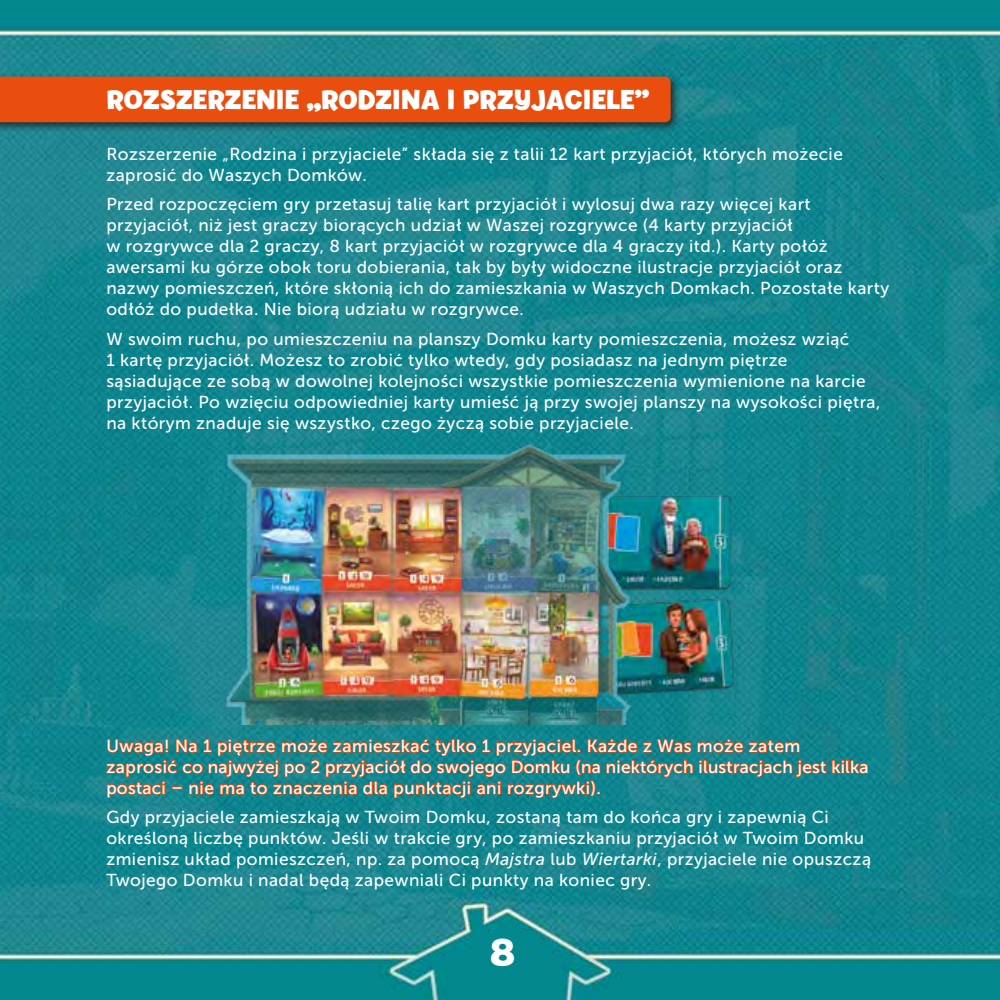
<style>
.page{position:relative;width:1000px;height:1000px;background:#fff}
.page>*{position:absolute;margin:0;border:0;box-sizing:border-box;transform-origin:0 0}
.t1{font:700 36px "Billy";color:#fff}
.t2{font:700 27px "Billy";color:#fff}
.t3{font:17.25px/21px "Museo Sans 500";letter-spacing:.025em;color:#fff}
.s1{font-style:italic}
</style>
<div class="page">
<img style="left:0;top:0;width:1000px;height:999px">
<div style="left:0;top:72px;width:680px;height:60px;background:#1d1d1b;opacity:.8"></div>
<div style="left:0;top:77px;width:670px;height:45px;background:#e94e0f"></div>
<hr style="left:995px;top:72px;width:4px;height:60px;background:#1a838e">
<svg style="left:999px;top:77px;width:1px;height:45px"></svg>
<svg style="left:105px;top:737px;width:763px;height:63px;background:#4d756a"></svg>
<img style="left:141px;top:439px;width:717px;height:284px">
<h2 class="t2" style="left:106px;top:82px;width:544px">ROZSZERZENIE „RODZINA I PRZYJACIELE”</h2>
<p class="t3" style="left:106px;top:143px;width:738px">Rozszerzenie „Rodzina i przyjaciele” składa się z talii 12 kart przyjaciół, których możecie zaprosić do Waszych Domków.</p>
<p class="t3" style="left:106px;top:194px;width:784px">Przed rozpoczęciem gry przetasuj talię kart przyjaciół i wylosuj dwa razy więcej kart przyjaciół, niż jest graczy biorących udział w Waszej rozgrywce (4 karty przyjaciół<br>w rozgrywce dla 2 graczy, 8 kart przyjaciół w rozgrywce dla 4 graczy itd.). Karty połóż awersami ku górze obok toru dobierania, tak by były widoczne ilustracje przyjaciół oraz nazwy pomieszczeń, które skłonią ich do zamieszkania w Waszych Domkach. Pozostałe karty odłóż do pudełka. Nie biorą udziału w rozgrywce.</p>
<p class="t3" style="left:106px;top:328px;width:775px">W swoim ruchu, po umieszczeniu na planszy Domku karty pomieszczenia, możesz wziąć<br>1 kartę przyjaciół. Możesz to zrobić tylko wtedy, gdy posiadasz na jednym piętrze sąsiadujące ze sobą w dowolnej kolejności wszystkie pomieszczenia wymienione na karcie przyjaciół. Po wzięciu odpowiedniej karty umieść ją przy swojej planszy na wysokości piętra, na którym znaduje się wszystko, czego życzą sobie przyjaciele.</p>
<p class="t3" style="left:106px;top:735px;width:763px">Uwaga! Na 1 piętrze może zamieszkać tylko 1 przyjaciel. Każde z Was może zatem zaprosić co najwyżej po 2 przyjaciół do swojego Domku (na niektórych ilustracjach jest kilka postaci – nie ma to znaczenia dla punktacji ani rozgrywki).</p>
<p class="t3" style="left:106px;top:806px;width:766px">Gdy przyjaciele zamieszkają w Twoim Domku, zostaną tam do końca gry i zapewnią Ci określoną liczbę punktów. Jeśli w trakcie gry, po zamieszkaniu przyjaciół w Twoim Domku zmienisz układ pomieszczeń, np. za pomocą <span class="s1">Majstra</span> lub <span class="s1">Wiertarki</span>, przyjaciele nie opuszczą Twojego Domku i nadal będą zapewniali Ci punkty na koniec gry.</p>
<h1 class="t1" style="left:490px;top:928px;width:26px">8</h1>
</div>
